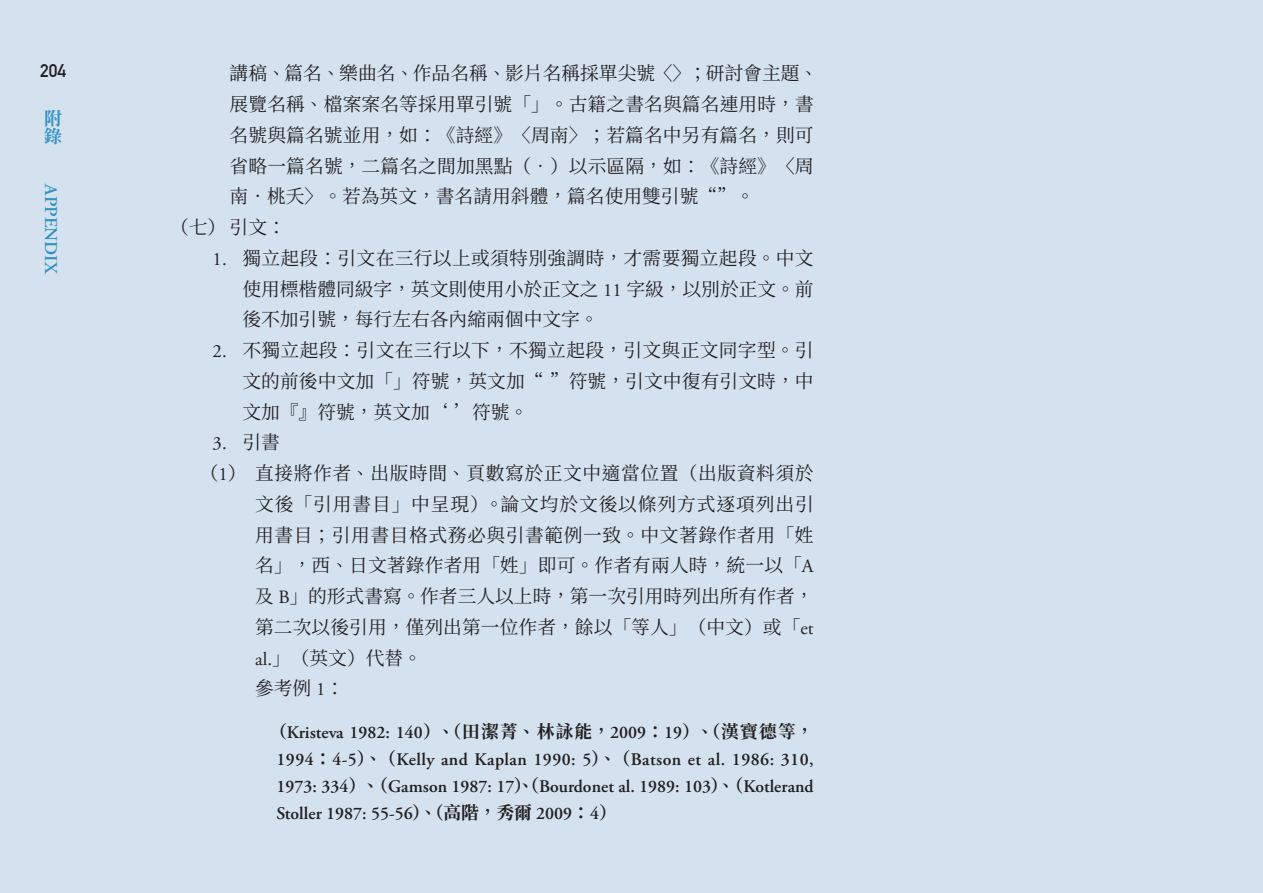
<style>
.page{position:relative;width:1263px;height:893px;background:#d4e2f0}
.page>*{position:absolute;margin:0;border:0;box-sizing:border-box;transform-origin:0 0}
.t1{font:18.75px/30.8px "Source Han Serif TC";letter-spacing:.005em;color:#231f20;text-align:justify}
.t2{font:18.75px/30.8px "Source Han Serif TC";letter-spacing:.03em;color:#231f20}
.t3{font:18.75px "Adobe Garamond Pro";color:#231f20}
.t4{font:600 18px "Adobe Garamond Pro";color:#3592c0}
.t5{font:700 18px "DIN Alternate";color:#231f20}
.t6{font:700 18px/18px "Source Han Serif TC";color:#3592c0}
.t7{font:600 17.7px/27px "Adobe Garamond Pro";color:#231f20;text-align:justify}
.s1{font-family:"Adobe Garamond Pro"}
.s2{font-family:"Source Han Serif TC"}
.s3{font-family:"Source Han Serif TC";font-weight:700}
</style>
<div class="page">
<p class="t5" style="left:40px;top:57px;width:27px">204</p>
<p class="t6" style="left:44px;top:110px;width:20px">附錄</p>
<p class="t4" style="left:61px;top:184px;width:91px;rotate:90deg">APPENDIX</p>
<p class="t1" style="left:230px;top:58px;width:590px">講稿、篇名、樂曲名、作品名稱、影片名稱採單尖號〈〉；研討會主題、</p>
<p class="t1" style="left:230px;top:89px;width:586px">展覽名稱、檔案案名等採用單引號「」。古籍之書名與篇名連用時，書</p>
<p class="t1" style="left:230px;top:120px;width:585px">名號與篇名號並用，如：《詩經》〈周南〉；若篇名中另有篇名，則可</p>
<p class="t1" style="left:230px;top:151px;width:585px">省略一篇名號，二篇名之間加黑點（•）以示區隔，如：《詩經》〈周</p>
<p class="t1" style="left:230px;top:181px;width:527px">南．桃夭〉。若為英文，書名請用斜體，篇名使用雙引號“”。</p>
<p class="t1" style="left:170px;top:212px;width:117px">（七）引文：</p>
<p class="t1" style="left:242px;top:243px;width:573px;text-indent:-30px"><span class="s1">1.</span> 獨立起段：引文在三行以上或須特別強調時，才需要獨立起段。中文使用標楷體同級字，英文則使用小於正文之 <span class="s1">11</span> 字級，以別於正文。前後不加引號，每行左右各內縮兩個中文字。</p>
<p class="t1" style="left:242px;top:335px;width:573px;text-indent:-30px"><span class="s1">2.</span> 不獨立起段：引文在三行以下，不獨立起段，引文與正文同字型。引文的前後中文加「」符號，英文加“ ”符號，引文中復有引文時，中文加『』符號，英文加‘ ’符號。</p>
<p class="t3" style="left:213px;top:432px;width:69px">3. <span class="s2">引書</span></p>
<p class="t2" style="left:255px;top:458px;width:560px;text-indent:-55px">（<span class="s1">1</span>）直接將作者、出版時間、頁數寫於正文中適當位置（出版資料須於文後「引用書目」中呈現）。論文均於文後以條列方式逐項列出引用書目；引用書目格式務必與引書範例一致。中文著錄作者用「姓名」，西、日文著錄作者用「姓」即可。作者有兩人時，統一以「<span class="s1">A</span>及 <span class="s1">B</span>」的形式書寫。作者三人以上時，第一次引用時列出所有作者，第二次以後引用，僅列出第一位作者，餘以「等人」（中文）或「<span class="s1">et al.</span>」（英文）代替。<br>參考例 <span class="s1">1</span>：</p>
<p class="t7" style="left:276px;top:719px;width:539px;text-indent:-7px"><span class="s3">（</span>Kristeva 1982: 140<span class="s3">）、（田潔菁、林詠能，</span>2009<span class="s3">：</span>19<span class="s3">）、（漢寶德等，</span>1994<span class="s3">：</span>4-5<span class="s3">）、（</span>Kelly and Kaplan 1990: 5<span class="s3">）、（</span>Batson et al. 1986: 310, 1973: 334<span class="s3">）、（</span>Gamson 1987: 17<span class="s3">）、（</span>Bourdonet al. 1989: 103<span class="s3">）、（</span>Kotlerand Stoller 1987: 55-56<span class="s3">）、（高階，秀爾</span> 2009<span class="s3">：</span>4<span class="s3">）</span></p>
</div>
